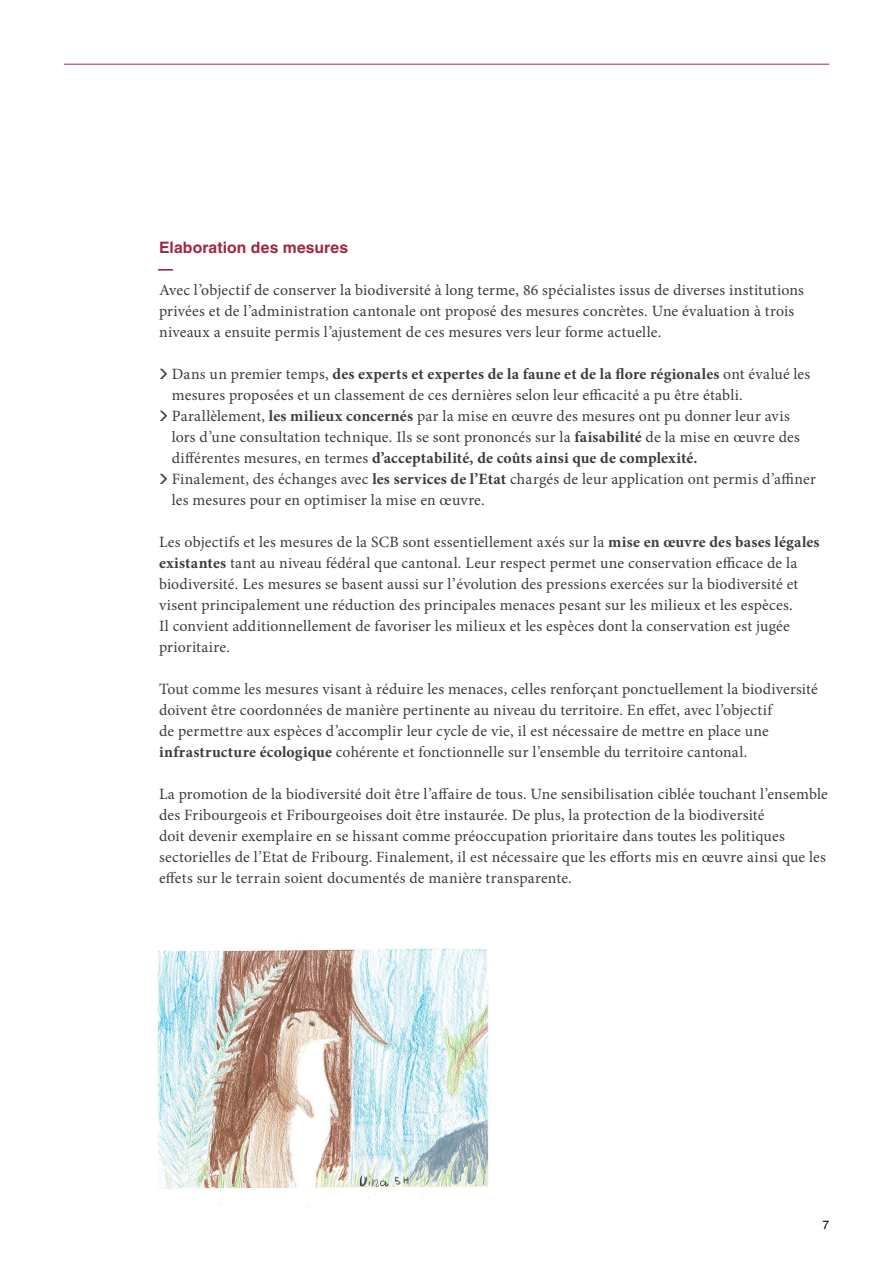
<style>
.page{position:relative;width:893px;height:1263px;background:#fff}
.page>*{position:absolute;margin:0;border:0;box-sizing:border-box;transform-origin:0 0}
.t1{font:15.75px/21px "Minion Pro";letter-spacing:.01em;color:#3c3c3b}
.t2{font:700 15.75px "Helvetica LT Pro";letter-spacing:.005em;color:#9e2943}
.t3{font:700 15px "Helvetica LT Pro";color:#9e2943}
.t4{font:12px "Helvetica LT Pro";color:#000}
.s1{font-weight:700}
</style>
<div class="page">
<hr style="left:64px;top:64px;width:765px;height:1px;background:#9e2943">
<img style="left:157px;top:948px;width:332px;height:260px">
<p class="t2" style="left:159px;top:238px;width:191px">Elaboration des mesures</p>
<p class="t3" style="left:158px;top:259px;width:16px">—</p>
<p class="t1" style="left:159px;top:279px;width:646px">Avec l’objectif de conserver la biodiversité à long terme, 86 spécialistes issus de diverses institutions privées et de l’administration cantonale ont proposé des mesures concrètes. Une évaluation à trois niveaux a ensuite permis l’ajustement de ces mesures vers leur forme actuelle.</p>
<p class="t1" style="left:172px;top:363px;width:646px">Dans un premier temps, <span class="s1">des experts et expertes de la faune et de la flore régionales</span> ont évalué les mesures proposées et un classement de ces dernières selon leur efficacité a pu être établi.<br>Parallèlement, <span class="s1">les milieux concernés</span> par la mise en œuvre des mesures ont pu donner leur avis lors d’une consultation technique. Ils se sont prononcés sur la <span class="s1">faisabilité</span> de la mise en œuvre des différentes mesures, en termes <span class="s1">d’acceptabilité, de coûts ainsi que de complexité.<br></span>Finalement, des échanges avec <span class="s1">les services de l’Etat</span> chargés de leur application ont permis d’affiner les mesures pour en optimiser la mise en œuvre.</p>
<p class="t1" style="left:159px;top:531px;width:662px">Les objectifs et les mesures de la SCB sont essentiellement axés sur la <span class="s1">mise en œuvre des bases légales existantes</span> tant au niveau fédéral que cantonal. Leur respect permet une conservation efficace de la biodiversité. Les mesures se basent aussi sur l’évolution des pressions exercées sur la biodiversité et visent principalement une réduction des principales menaces pesant sur les milieux et les espèces.<br>Il convient additionnellement de favoriser les milieux et les espèces dont la conservation est jugée prioritaire.</p>
<p class="t1" style="left:159px;top:678px;width:660px">Tout comme les mesures visant à réduire les menaces, celles renforçant ponctuellement la biodiversité doivent être coordonnées de manière pertinente au niveau du territoire. En effet, avec l’objectif<br>de permettre aux espèces d’accomplir leur cycle de vie, il est nécessaire de mettre en place une <span class="s1">infrastructure écologique</span> cohérente et fonctionnelle sur l’ensemble du territoire cantonal.</p>
<p class="t1" style="left:159px;top:783px;width:670px">La promotion de la biodiversité doit être l’affaire de tous. Une sensibilisation ciblée touchant l’ensemble des Fribourgeois et Fribourgeoises doit être instaurée. De plus, la protection de la biodiversité<br>doit devenir exemplaire en se hissant comme préoccupation prioritaire dans toutes les politiques sectorielles de l’Etat de Fribourg. Finalement, il est nécessaire que les efforts mis en œuvre ainsi que les effets sur le terrain soient documentés de manière transparente.</p>
<p class="t4" style="left:822px;top:1218px;width:8px">7</p>
</div>
